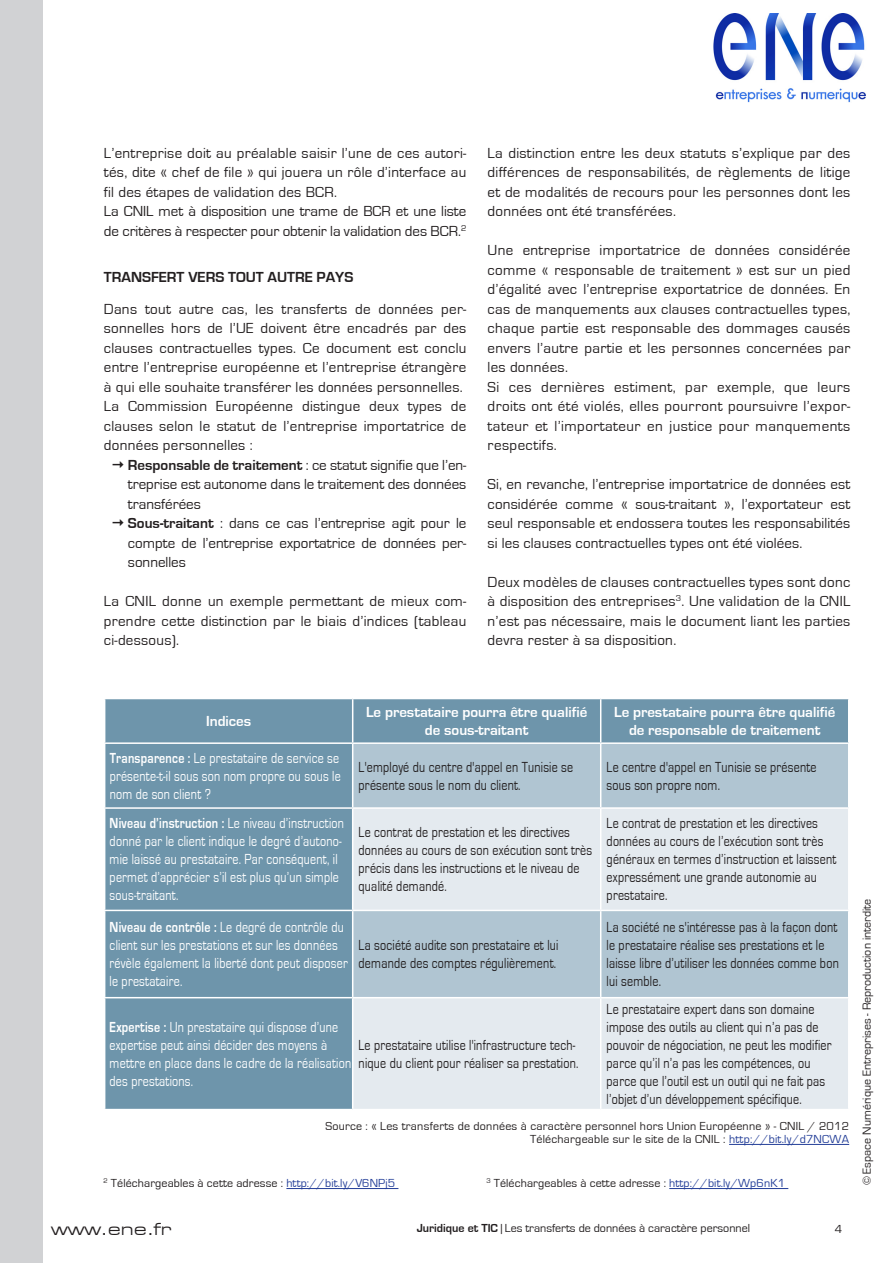
<style>
.page{position:relative;width:893px;height:1263px;background:#fff}
.page>*{position:absolute;margin:0;border:0;box-sizing:border-box;transform-origin:0 0}
.t1{font:18px "Eurostile Extended";color:#231f20}
.t2{font:15px/19.5px "Eurostile";letter-spacing:.02em;color:#231f20;text-align:justify}
.t3{font:15px/18px "Eurostile";letter-spacing:.02em;color:#231f20;scale:.8 1}
.t4{font:15px/18px "Eurostile";letter-spacing:.02em;color:#fff;scale:.8 1}
.t5{font:15px/19.5px "Eurostile";color:#231f20}
.t6{font:700 15px/18px "Eurostile";color:#fff;text-align:center}
.t7{font:700 15px "Eurostile";color:#231f20}
.t8{font:12px/13.5px "Eurostile";letter-spacing:.01em;color:#231f20;text-align:right}
.s1{font-weight:700}
.s2{color:#233e98}
</style>
<div class="page">
<hr style="left:286px;top:1188px;width:112px;height:1px;background:#233e98">
<div style="left:105px;top:699px;width:247px;height:410px;background:#6e95ab"></div>
<div style="left:353px;top:699px;width:495px;height:43px;background:#6e95ab"></div>
<div style="left:353px;top:744px;width:495px;height:63px;background:#b0c5d2"></div>
<svg style="left:353px;top:809px;width:495px;height:300px;background:#d5dfe6"></svg>
<hr style="left:600px;top:699px;width:1px;height:43px;background:#fff">
<hr style="left:104px;top:742px;width:249px;height:2px;background:#fff">
<hr style="left:600px;top:744px;width:1px;height:63px;background:#fff">
<hr style="left:104px;top:807px;width:249px;height:2px;background:#fff">
<hr style="left:600px;top:809px;width:1px;height:101px;background:#fff">
<hr style="left:104px;top:910px;width:249px;height:1px;background:#fff">
<hr style="left:353px;top:910px;width:248px;height:1px;background:#fff">
<hr style="left:601px;top:910px;width:248px;height:1px;background:#fff">
<hr style="left:600px;top:911px;width:1px;height:86px;background:#fff">
<hr style="left:104px;top:997px;width:249px;height:1px;background:#fff">
<hr style="left:353px;top:997px;width:248px;height:1px;background:#fff">
<hr style="left:601px;top:997px;width:248px;height:1px;background:#fff">
<hr style="left:600px;top:998px;width:1px;height:111px;background:#fff">
<hr style="left:729px;top:1144px;width:120px;height:1px;background:#233e98">
<hr style="left:669px;top:1188px;width:119px;height:1px;background:#233e98">
<img style="left:713px;top:13px;width:153px;height:90px">
<div style="left:0;top:0;width:43px;height:1263px;background:#d1d2d4"></div>
<p class="t2" style="left:104px;top:143px;width:364px;text-align:left">L’entreprise doit au préalable saisir l’une de ces autori&shy;tés, dite « chef de file » qui jouera un rôle d’interface au fil des étapes de validation des BCR.<br>La CNIL met à disposition une trame de BCR et une liste de critères à respecter pour obtenir la validation des BCR.<sup>2</sup></p>
<p class="t7" style="left:104px;top:269px;width:251px">TRANSFERT VERS TOUT AUTRE PAYS</p>
<p class="t2" style="left:104px;top:299px;width:364px;text-align:left">Dans tout autre cas, les transferts de données per&shy;sonnelles hors de l’UE doivent être encadrés par des clauses contractuelles types. Ce document est conclu entre l’entreprise européenne et l’entreprise étrangère à qui elle souhaite transférer les données personnelles.<br>La Commission Européenne distingue deux types de clauses selon le statut de l’entreprise importatrice de données personnelles :</p>
<p class="t5" style="left:128px;top:455px;width:340px"><span class="s1">Responsable de traitement</span> : ce statut signifie que l’en&shy;treprise est autonome dans le traitement des données transférées<br><span class="s1">Sous-traitant</span> : dans ce cas l’entreprise agit pour le compte de l’entreprise exportatrice de données per&shy;sonnelles</p>
<p class="t2" style="left:104px;top:592px;width:364px">La CNIL donne un exemple permettant de mieux com&shy;prendre cette distinction par le biais d’indices (tableau ci-dessous).</p>
<p class="t2" style="left:488px;top:143px;width:364px">La distinction entre les deux statuts s’explique par des différences de responsabilités, de règlements de litige et de modalités de recours pour les personnes dont les données ont été transférées.</p>
<p class="t2" style="left:488px;top:241px;width:364px;text-align:left">Une entreprise importatrice de données considérée comme « responsable de traitement » est sur un pied d’égalité avec l’entreprise exportatrice de données. En cas de manquements aux clauses contractuelles types, chaque partie est responsable des dommages causés envers l’autre partie et les personnes concernées par les données.<br>Si ces dernières estiment, par exemple, que leurs droits ont été violés, elles pourront poursuivre l’expor&shy;tateur et l’importateur en justice pour manquements respectifs.</p>
<p class="t2" style="left:488px;top:475px;width:364px">Si, en revanche, l’entreprise importatrice de données est considérée comme « sous-traitant », l’exportateur est seul responsable et endossera toutes les responsabilités si les clauses contractuelles types ont été violées.</p>
<p class="t2" style="left:488px;top:572px;width:364px">Deux modèles de clauses contractuelles types sont donc à disposition des entreprises<sup>3</sup>. Une validation de la CNIL n’est pas nécessaire, mais le document liant les parties devra rester à sa disposition.</p>
<p class="t6" style="left:206px;top:712px;width:47px">Indices</p>
<p class="t6" style="left:366px;top:703px;width:223px">Le prestataire pourra être qualifié de sous-traitant</p>
<p class="t6" style="left:614px;top:703px;width:223px">Le prestataire pourra être qualifié de responsable de traitement</p>
<p class="t4" style="left:110px;top:749px;width:290px;text-align:justify"><span class="s1">Transparence :</span> Le prestataire de service se présente-t-il sous son nom propre ou sous le nom de son client ?</p>
<p class="t3" style="left:359px;top:758px;width:270px">L'employé du centre d'appel en Tunisie se présente sous le nom du client.</p>
<p class="t3" style="left:607px;top:758px;width:264px">Le centre d'appel en Tunisie se présente sous son propre nom.</p>
<p class="t4" style="left:110px;top:815px;width:295px"><span class="s1">Niveau d’instruction :</span> Le niveau d’instruction donné par le client indique le degré d’autono&shy;mie laissé au prestataire. Par conséquent, il permet d’apprécier s’il est plus qu’un simple sous-traitant.</p>
<p class="t3" style="left:359px;top:824px;width:294px">Le contrat de prestation et les directives données au cours de son exécution sont très précis dans les instructions et le niveau de qualité demandé.</p>
<p class="t3" style="left:607px;top:815px;width:289px">Le contrat de prestation et les directives données au cours de l’exécution sont très généraux en termes d’instruction et laissent expressément une grande autonomie au prestataire.</p>
<p class="t4" style="left:110px;top:918px;width:299px"><span class="s1">Niveau de contrôle :</span> Le degré de contrôle du client sur les prestations et sur les données révèle également la liberté dont peut disposer le prestataire.</p>
<p class="t3" style="left:607px;top:918px;width:292px">La société ne s'intéresse pas à la façon dont le prestataire réalise ses prestations et le laisse libre d’utiliser les données comme bon lui semble.</p>
<p class="t3" style="left:359px;top:936px;width:251px">La société audite son prestataire et lui demande des comptes régulièrement.</p>
<p class="t3" style="left:607px;top:1000px;width:283px">Le prestataire expert dans son domaine impose des outils au client qui n’a pas de pouvoir de négociation, ne peut les modifier parce qu’il n’a pas les compétences, ou parce que l’outil est un outil qui ne fait pas l’objet d’un développement spécifique.</p>
<p class="t8" style="left:325px;top:1119px;width:525px">Source : « Les transferts de données à caractère personnel hors Union Européenne » - CNIL / 2012<br>Téléchargeable sur le site de la CNIL : <span class="s2">http://bit.ly/d7NCWA</span></p>
<p class="t8" style="left:486px;top:1177px;width:300px"><sup>3</sup> Téléchargeables à cette adresse : <span class="s2">http://bit.ly/Wp6nK1</span></p>
<p class="t4" style="left:110px;top:1018px;width:304px"><span class="s1">Expertise :</span> Un prestataire qui dispose d’une expertise peut ainsi décider des moyens à mettre en place dans le cadre de la réalisation des prestations.</p>
<p class="t3" style="left:359px;top:1036px;width:276px">Le prestataire utilise l'infrastructure tech&shy;nique du client pour réaliser sa prestation.</p>
<p class="t8" style="left:103px;top:1177px;width:293px"><sup>2</sup> Téléchargeables à cette adresse : <span class="s2">http://bit.ly/V6NPj5</span></p>
<p class="t1" style="left:51px;top:1219px;width:122px">www.ene.fr</p>
<p class="t8" style="left:417px;top:1221px;width:335px"><span class="s1">Juridique et TIC</span> | Les transferts de données à caractère personnel</p>
<p class="t8" style="left:835px;top:1222px;width:9px">4</p>
<p class="t8" style="left:860px;top:1185px;width:288px;rotate:-90deg">© Espace Numérique Entreprises - Reproduction interdite</p>
</div>
